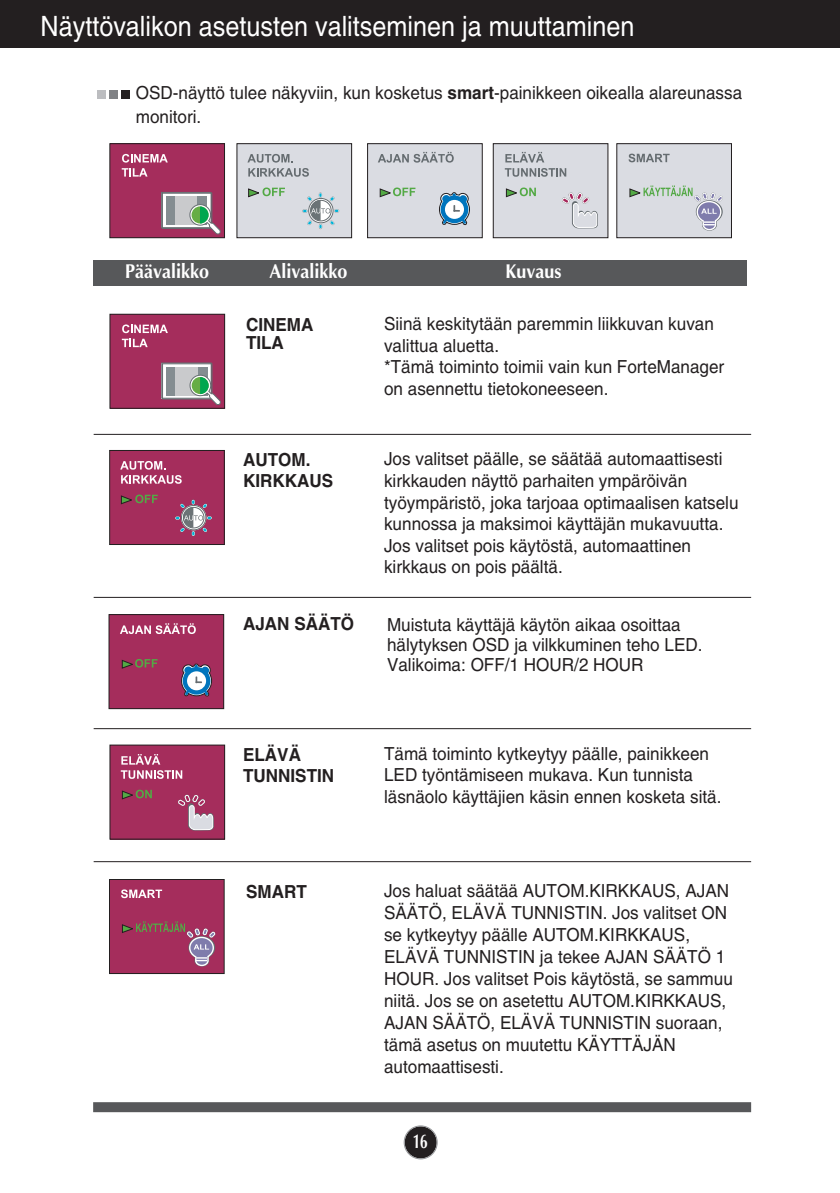
<style>
.page{position:relative;width:840px;height:1193px;background:#fff}
.page>*{position:absolute;margin:0;border:0;box-sizing:border-box;transform-origin:0 0}
.t1{font:28px "Helvetica";color:#fff;scale:.9 1}
.t2{font:700 20px "Optima";color:#fff;scale:.9 1}
.t3{font:700 20px "Optima";color:#fff;scale:.7 1}
.t4{font:18px/21.6px "Helvetica";color:#231f20;scale:.95 1}
.t5{font:700 18px/21.6px "Helvetica";color:#231f20;scale:.95 1}
.s1{font-weight:700}
</style>
<div class="page">
<div style="left:405px;top:1126px;width:32px;height:32px;background:#231f20;border-radius:50%"></div>
<div style="left:404px;top:1125px;width:34px;height:34px;border:1px solid #939598;border-radius:50%"></div>
<div style="left:0;top:0;width:840px;height:48px;background:#231f20"></div>
<div style="left:121px;top:90px;width:9px;height:9px;background:#231f20"></div>
<div style="left:109px;top:90px;width:9px;height:9px;background:#808285"></div>
<div style="left:97px;top:90px;width:9px;height:9px;background:#bcbdc0"></div>
<div style="left:93px;top:260px;width:653px;height:26px;background:#57585a"></div>
<hr style="left:94px;top:434px;width:657px;height:1px;background:#231f20">
<hr style="left:94px;top:597px;width:657px;height:1px;background:#231f20">
<hr style="left:94px;top:728px;width:657px;height:1px;background:#231f20">
<hr style="left:94px;top:861px;width:657px;height:1px;background:#231f20">
<div style="left:93px;top:1102px;width:658px;height:10px;background:#57585a"></div>
<div style="left:367px;top:144px;width:115px;height:94px;background:#dadce2"></div>
<div style="left:367px;top:143px;width:116px;height:95px;border:1px solid #231f20"></div>
<div style="left:493px;top:144px;width:115px;height:94px;background:#dadce2"></div>
<div style="left:493px;top:143px;width:115px;height:95px;border:1px solid #231f20"></div>
<svg style="left:380px;top:188px;width:35px;height:9px"></svg>
<svg style="left:506px;top:188px;width:30px;height:9px"></svg>
<svg style="left:505px;top:152px;width:39px;height:10px"></svg>
<svg style="left:505px;top:168px;width:61px;height:9px"></svg>
<div style="left:617px;top:144px;width:114px;height:94px;background:#dadce2"></div>
<div style="left:616px;top:143px;width:116px;height:95px;border:1px solid #231f20"></div>
<svg style="left:628px;top:154px;width:41px;height:8px"></svg>
<svg style="left:378px;top:152px;width:76px;height:11px"></svg>
<svg style="left:439px;top:192px;width:31px;height:33px"></svg>
<svg style="left:562px;top:192px;width:36px;height:36px"></svg>
<svg style="left:109px;top:143px;width:244px;height:96px;background:#ba92a4"></svg>
<svg style="left:629px;top:186px;width:94px;height:45px"></svg>
<div style="left:110px;top:314px;width:115px;height:94px;background:#a52d5c"></div>
<div style="left:109px;top:314px;width:116px;height:95px;border:1px solid #231f20"></div>
<div style="left:162px;top:363px;width:49px;height:35px;background:#fff"></div>
<div style="left:161px;top:363px;width:51px;height:36px;border:1px solid #656c70"></div>
<div style="left:166px;top:367px;width:10px;height:28px;background:#848d91"></div>
<div style="left:175px;top:367px;width:24px;height:28px;background:#c9cacc"></div>
<div style="left:198px;top:367px;width:9px;height:28px;background:#848d91"></div>
<div style="left:162px;top:363px;width:50px;height:36px;border:1px solid #656c70"></div>
<svg style="left:189px;top:374px;width:32px;height:31px"></svg>
<svg style="left:122px;top:324px;width:46px;height:9px"></svg>
<svg style="left:122px;top:339px;width:26px;height:8px"></svg>
<div style="left:110px;top:450px;width:114px;height:94px;background:#a52d5c"></div>
<div style="left:109px;top:450px;width:116px;height:95px;border:1px solid #231f20"></div>
<svg style="left:120px;top:461px;width:62px;height:23px"></svg>
<svg style="left:175px;top:500px;width:37px;height:36px"></svg>
<svg style="left:121px;top:495px;width:37px;height:9px"></svg>
<div style="left:109px;top:615px;width:115px;height:94px;background:#a52d5c"></div>
<div style="left:108px;top:614px;width:116px;height:95px;border:1px solid #231f20"></div>
<svg style="left:122px;top:659px;width:36px;height:10px"></svg>
<svg style="left:120px;top:623px;width:76px;height:11px"></svg>
<svg style="left:181px;top:664px;width:31px;height:32px"></svg>
<div style="left:110px;top:745px;width:115px;height:94px;background:#a52d5c"></div>
<div style="left:109px;top:745px;width:116px;height:95px;border:1px solid #231f20"></div>
<svg style="left:122px;top:790px;width:30px;height:9px"></svg>
<svg style="left:121px;top:754px;width:61px;height:25px"></svg>
<svg style="left:178px;top:794px;width:36px;height:37px"></svg>
<div style="left:109px;top:879px;width:115px;height:94px;background:#a52d5c"></div>
<div style="left:109px;top:879px;width:116px;height:95px;border:1px solid #231f20"></div>
<svg style="left:121px;top:889px;width:41px;height:9px"></svg>
<svg style="left:122px;top:921px;width:94px;height:46px"></svg>
<h1 class="t1" style="left:41px;top:16px;width:661px">Näyttövalikon asetusten valitseminen ja muuttaminen</h1>
<p class="t4" style="left:136px;top:82px;width:640px;line-height:24px">OSD-näyttö tulee näkyviin, kun kosketus <span class="s1">smart</span>-painikkeen oikealla alareunassa monitori.</p>
<p class="t2" style="left:125px;top:263px;width:95px">Päävalikko</p>
<p class="t2" style="left:269px;top:263px;width:88px">Alivalikko</p>
<p class="t2" style="left:505px;top:263px;width:64px">Kuvaus</p>
<p class="t5" style="left:246px;top:318px;width:72px;line-height:18px">CINEMA<br>TILA</p>
<p class="t4" style="left:384px;top:315px;width:360px">Siinä keskitytään paremmin liikkuvan kuvan valittua aluetta.<br>*Tämä toiminto toimii vain kun ForteManager on asennettu tietokoneeseen.</p>
<p class="t5" style="left:243px;top:450px;width:96px">AUTOM.<br>KIRKKAUS</p>
<p class="t4" style="left:384px;top:450px;width:375px">Jos valitset päälle, se säätää automaattisesti kirkkauden näyttö parhaiten ympäröivän työympäristö, joka tarjoaa optimaalisen katselu kunnossa ja maksimoi käyttäjän mukavuutta.<br>Jos valitset pois käytöstä, automaattinen kirkkaus on pois päältä.</p>
<p class="t5" style="left:243px;top:615px;width:118px">AJAN SÄÄTÖ</p>
<p class="t4" style="left:387px;top:616px;width:334px;line-height:20px">Muistuta käyttäjä käytön aikaa osoittaa hälytyksen OSD ja vilkkuminen teho LED.<br>Valikoima: OFF/1 HOUR/2 HOUR</p>
<p class="t5" style="left:243px;top:745px;width:97px">ELÄVÄ<br>TUNNISTIN</p>
<p class="t4" style="left:384px;top:744px;width:357px">Tämä toiminto kytkeytyy päälle, painikkeen<br>LED työntämiseen mukava. Kun tunnista läsnäolo käyttäjien käsin ennen kosketa sitä.</p>
<p class="t5" style="left:246px;top:883px;width:65px">SMART</p>
<p class="t4" style="left:384px;top:881px;width:369px">Jos haluat säätää AUTOM.KIRKKAUS, AJAN SÄÄTÖ, ELÄVÄ TUNNISTIN. Jos valitset ON se kytkeytyy päälle AUTOM.KIRKKAUS, ELÄVÄ TUNNISTIN ja tekee AJAN SÄÄTÖ 1<br>HOUR. Jos valitset Pois käytöstä, se sammuu niitä. Jos se on asetettu AUTOM.KIRKKAUS, AJAN SÄÄTÖ, ELÄVÄ TUNNISTIN suoraan, tämä asetus on muutettu KÄYTTÄJÄN automaattisesti.</p>
<p class="t3" style="left:413px;top:1133px;width:23px">16</p>
</div>
